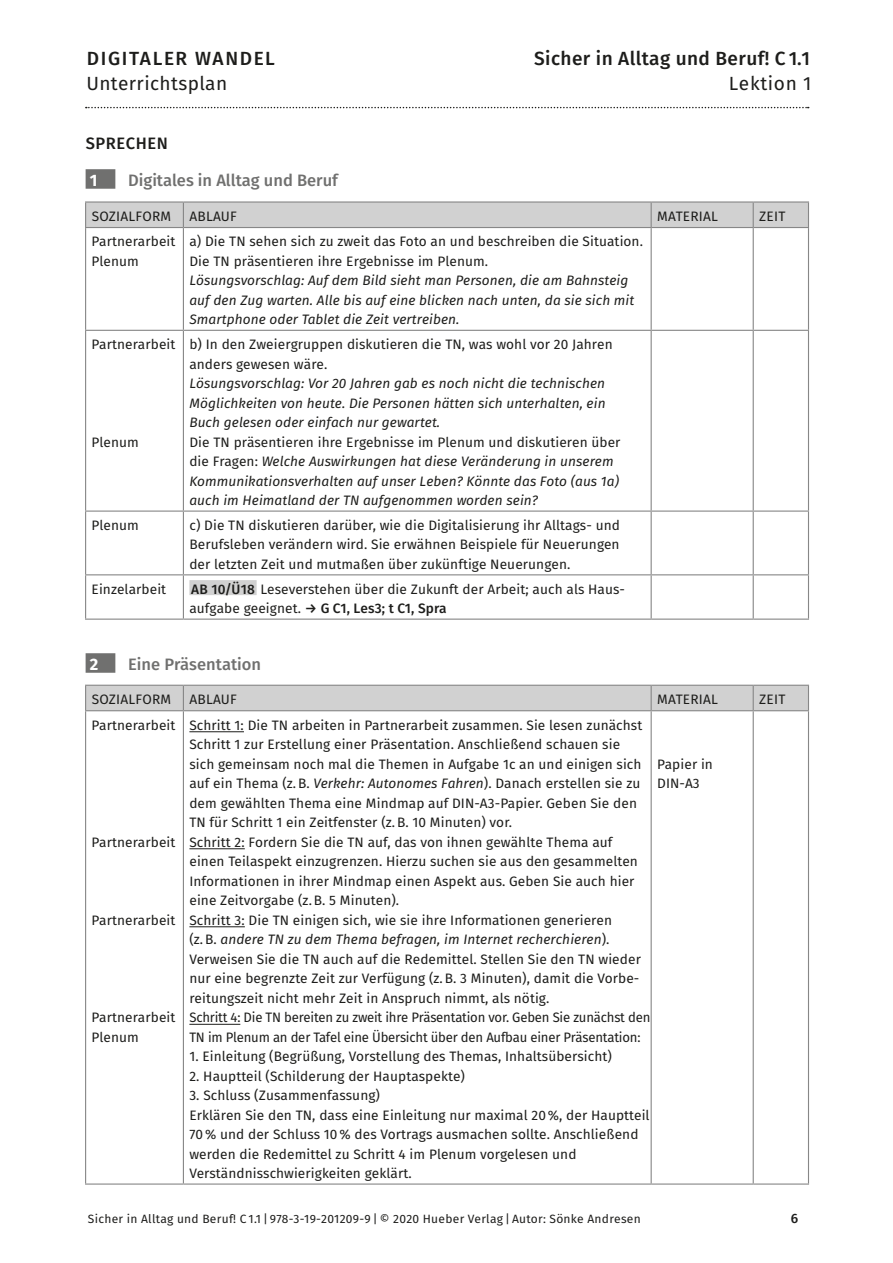
<style>
.page{position:relative;width:893px;height:1263px;background:#fff}
.page>*{position:absolute;margin:0;border:0;box-sizing:border-box;transform-origin:0 0}
.t1{font:500 19.05px "Susp Sans";letter-spacing:.02em;color:#1d1d1b}
.t2{font:19.05px "Susp Sans";letter-spacing:.02em;color:#1d1d1b}
.t3{font:500 19.05px "Susp Sans";letter-spacing:.085em;color:#1d1d1b}
.t4{font:500 16.5px "Susp Sans";color:#70706f}
.t5{font:500 16.5px "Susp Sans";letter-spacing:.035em;color:#1d1d1b}
.t6{font:700 16.5px "Susp Sans";color:#fff}
.t7{font:13.65px/19.5px "Susp Sans";letter-spacing:.005em;color:#1d1d1b}
.t8{font:italic 13.65px/19.5px "Susp Sans";letter-spacing:.005em;color:#1d1d1b}
.t9{font:500 13.5px "Susp Sans";color:#1d1d1b}
.t10{font:12px "Susp Sans";letter-spacing:.025em;color:#1d1d1b}
.s1{font-style:normal}
.s2{font-weight:500}
.s3{font-style:italic}
</style>
<div class="page">
<svg style="left:86px;top:107px;width:723px;height:1px"></svg>
<hr style="left:85px;top:201px;width:98px;height:2px;background:#878787">
<hr style="left:183px;top:201px;width:468px;height:2px;background:#878787">
<hr style="left:651px;top:201px;width:102px;height:2px;background:#878787">
<hr style="left:753px;top:201px;width:56px;height:2px;background:#878787">
<div style="left:85px;top:202px;width:724px;height:25px;background:#d1d1d1"></div>
<hr style="left:85px;top:227px;width:98px;height:1px;background:#878787">
<hr style="left:183px;top:227px;width:468px;height:1px;background:#878787">
<hr style="left:651px;top:227px;width:102px;height:1px;background:#878787">
<hr style="left:753px;top:227px;width:56px;height:1px;background:#878787">
<hr style="left:85px;top:228px;width:1px;height:102px;background:#878787">
<hr style="left:183px;top:228px;width:1px;height:102px;background:#878787">
<hr style="left:651px;top:228px;width:1px;height:102px;background:#878787">
<hr style="left:753px;top:228px;width:1px;height:102px;background:#878787">
<hr style="left:808px;top:228px;width:1px;height:102px;background:#878787">
<hr style="left:85px;top:331px;width:1px;height:179px;background:#878787">
<hr style="left:85px;top:512px;width:1px;height:62px;background:#878787">
<hr style="left:85px;top:575px;width:1px;height:43px;background:#878787">
<hr style="left:85px;top:330px;width:98px;height:1px;background:#878787">
<hr style="left:183px;top:330px;width:468px;height:1px;background:#878787">
<hr style="left:651px;top:330px;width:102px;height:1px;background:#878787">
<hr style="left:753px;top:330px;width:56px;height:1px;background:#878787">
<hr style="left:183px;top:331px;width:1px;height:179px;background:#878787">
<hr style="left:651px;top:331px;width:1px;height:179px;background:#878787">
<hr style="left:753px;top:331px;width:1px;height:179px;background:#878787">
<hr style="left:808px;top:331px;width:1px;height:179px;background:#878787">
<hr style="left:183px;top:512px;width:1px;height:62px;background:#878787">
<hr style="left:651px;top:512px;width:1px;height:62px;background:#878787">
<hr style="left:753px;top:512px;width:1px;height:62px;background:#878787">
<hr style="left:808px;top:512px;width:1px;height:62px;background:#878787">
<hr style="left:183px;top:575px;width:1px;height:43px;background:#878787">
<hr style="left:651px;top:575px;width:1px;height:43px;background:#878787">
<hr style="left:753px;top:575px;width:1px;height:43px;background:#878787">
<hr style="left:808px;top:575px;width:1px;height:43px;background:#878787">
<hr style="left:85px;top:510px;width:98px;height:2px;background:#878787">
<hr style="left:183px;top:510px;width:468px;height:2px;background:#878787">
<hr style="left:651px;top:510px;width:102px;height:2px;background:#878787">
<hr style="left:753px;top:510px;width:56px;height:2px;background:#878787">
<hr style="left:85px;top:574px;width:98px;height:1px;background:#878787">
<hr style="left:183px;top:574px;width:468px;height:1px;background:#878787">
<hr style="left:651px;top:574px;width:102px;height:1px;background:#878787">
<hr style="left:753px;top:574px;width:56px;height:1px;background:#878787">
<hr style="left:85px;top:618px;width:98px;height:2px;background:#878787">
<hr style="left:183px;top:618px;width:468px;height:2px;background:#878787">
<hr style="left:651px;top:618px;width:102px;height:2px;background:#878787">
<hr style="left:753px;top:618px;width:56px;height:2px;background:#878787">
<svg style="left:86px;top:169px;width:30px;height:20px"></svg>
<div style="left:189px;top:580px;width:68px;height:15px;background:#d1d1d1"></div>
<div style="left:85px;top:685px;width:724px;height:25px;background:#d1d1d1"></div>
<hr style="left:85px;top:711px;width:1px;height:472px;background:#878787">
<hr style="left:85px;top:710px;width:98px;height:1px;background:#878787">
<hr style="left:183px;top:710px;width:468px;height:1px;background:#878787">
<hr style="left:651px;top:710px;width:102px;height:1px;background:#878787">
<hr style="left:753px;top:710px;width:56px;height:1px;background:#878787">
<hr style="left:183px;top:711px;width:1px;height:472px;background:#878787">
<hr style="left:651px;top:711px;width:1px;height:472px;background:#878787">
<hr style="left:753px;top:711px;width:1px;height:472px;background:#878787">
<hr style="left:808px;top:711px;width:1px;height:472px;background:#878787">
<hr style="left:85px;top:1183px;width:98px;height:1px;background:#878787">
<hr style="left:183px;top:1183px;width:468px;height:1px;background:#878787">
<hr style="left:651px;top:1183px;width:102px;height:1px;background:#878787">
<hr style="left:753px;top:1183px;width:56px;height:1px;background:#878787">
<svg style="left:86px;top:653px;width:30px;height:20px"></svg>
<hr style="left:189px;top:731px;width:55px;height:1px;background:#1d1d1b">
<hr style="left:189px;top:848px;width:56px;height:1px;background:#1d1d1b">
<hr style="left:189px;top:926px;width:56px;height:1px;background:#1d1d1b">
<hr style="left:189px;top:1024px;width:51px;height:1px;background:#1d1d1b">
<h1 class="t3" style="left:87px;top:43px;width:190px">DIGITALER WANDEL</h1>
<h1 class="t1" style="left:534px;top:43px;width:277px">Sicher in Alltag und Beruf! C 1.1</h1>
<h1 class="t2" style="left:86px;top:68px;width:142px">Unterrichtsplan</h1>
<h1 class="t2" style="left:729px;top:69px;width:84px">Lektion 1</h1>
<p class="t5" style="left:86px;top:130px;width:84px">SPRECHEN</p>
<p class="t6" style="left:90px;top:166px;width:9px">1</p>
<p class="t4" style="left:128px;top:166px;width:211px">Digitales in Alltag und Beruf</p>
<p class="t7" style="left:92px;top:206px;width:81px">SOZIALFORM</p>
<p class="t7" style="left:189px;top:206px;width:49px">ABLAUF</p>
<p class="t7" style="left:657px;top:206px;width:62px">MATERIAL</p>
<p class="t7" style="left:759px;top:206px;width:28px">ZEIT</p>
<p class="t7" style="left:92px;top:231px;width:85px">Partnerarbeit<br>Plenum</p>
<p class="t7" style="left:189px;top:231px;width:455px">a) Die TN sehen sich zu zweit das Foto an und beschreiben die Situation.<br>Die TN präsentieren ihre Ergebnisse im Plenum.</p>
<p class="t8" style="left:189px;top:270px;width:446px">Lösungsvorschlag: Auf dem Bild sieht man Personen, die am Bahnsteig auf den Zug warten. Alle bis auf eine blicken nach unten, da sie sich mit<br>Smartphone oder Tablet die Zeit vertreiben.</p>
<p class="t7" style="left:92px;top:334px;width:85px">Partnerarbeit</p>
<p class="t7" style="left:189px;top:334px;width:425px">b) In den Zweiergruppen diskutieren die TN, was wohl vor 20 Jahren anders gewesen wäre.</p>
<p class="t8" style="left:189px;top:373px;width:418px;text-align:justify">Lösungsvorschlag: Vor 20 Jahren gab es noch nicht die technischen Möglichkeiten von heute. Die Personen hätten sich unterhalten, ein Buch gelesen oder einfach nur gewartet.</p>
<p class="t8" style="left:189px;top:432px;width:433px"><span class="s1">Die TN präsentieren ihre Ergebnisse im Plenum und diskutieren über die Fragen:</span> Welche Auswirkungen hat diese Veränderung in unserem Kommunikationsverhalten auf unser Leben? Könnte das Foto (aus 1a) auch im Heimatland der TN aufgenommen worden sein?</p>
<p class="t7" style="left:92px;top:431px;width:49px">Plenum</p>
<p class="t7" style="left:92px;top:515px;width:49px">Plenum</p>
<p class="t7" style="left:189px;top:515px;width:432px;text-align:justify">c) Die TN diskutieren darüber, wie die Digitalisierung ihr Alltags- und Berufsleben verändern wird. Sie erwähnen Beispiele für Neuerungen der letzten Zeit und mutmaßen über zukünftige Neuerungen.</p>
<p class="t7" style="left:92px;top:578px;width:76px">Einzelarbeit</p>
<p class="t7" style="left:189px;top:578px;width:437px"><span class="s2">AB 10/Ü18</span> Leseverstehen über die Zukunft der Arbeit; auch als Haus&shy;aufgabe geeignet. <span class="s2">→ G C1, Les3; t C1, Spra</span></p>
<p class="t6" style="left:90px;top:650px;width:10px">2</p>
<p class="t4" style="left:128px;top:650px;width:134px">Eine Präsentation</p>
<p class="t7" style="left:92px;top:689px;width:81px">SOZIALFORM</p>
<p class="t7" style="left:189px;top:689px;width:49px">ABLAUF</p>
<p class="t7" style="left:657px;top:689px;width:62px">MATERIAL</p>
<p class="t7" style="left:759px;top:689px;width:28px">ZEIT</p>
<p class="t7" style="left:92px;top:714px;width:85px">Partnerarbeit</p>
<p class="t7" style="left:189px;top:714px;width:462px">Schritt 1: Die TN arbeiten in Partnerarbeit zusammen. Sie lesen zunächst Schritt 1 zur Erstellung einer Präsentation. Anschließend schauen sie<br>sich gemeinsam noch mal die Themen in Aufgabe 1c an und einigen sich auf ein Thema (z.B. <span class="s3">Verkehr: Autonomes Fahren</span>). Danach erstellen sie zu dem gewählten Thema eine Mindmap auf DIN-A3-Papier. Geben Sie den TN für Schritt 1 ein Zeitfenster (z.B. 10 Minuten) vor.<br>Schritt 2: Fordern Sie die TN auf, das von ihnen gewählte Thema auf einen Teilaspekt einzugrenzen. Hierzu suchen sie aus den gesammelten Informationen in ihrer Mindmap einen Aspekt aus. Geben Sie auch hier eine Zeitvorgabe (z.B. 5 Minuten).<br>Schritt 3: Die TN einigen sich, wie sie ihre Informationen generieren<br>(z.B. <span class="s3">andere TN zu dem Thema befragen, im Internet recherchieren</span>).<br>Verweisen Sie die TN auch auf die Redemittel. Stellen Sie den TN wieder nur eine begrenzte Zeit zur Verfügung (z.B. 3 Minuten), damit die Vorbe&shy;reitungszeit nicht mehr Zeit in Anspruch nimmt, als nötig.<br>Schritt 4: Die TN bereiten zu zweit ihre Präsentation vor. Geben Sie zunächst den TN im Plenum an der Tafel eine Übersicht über den Aufbau einer Präsentation:</p>
<p class="t7" style="left:189px;top:1046px;width:424px">1. Einleitung (Begrüßung, Vorstellung des Themas, Inhaltsübersicht)</p>
<p class="t7" style="left:189px;top:1065px;width:277px">2. Hauptteil (Schilderung der Hauptaspekte)</p>
<p class="t7" style="left:189px;top:1085px;width:462px">3. Schluss (Zusammenfassung)<br>Erklären Sie den TN, dass eine Einleitung nur maximal 20%, der Hauptteil 70% und der Schluss 10% des Vortrags ausmachen sollte. Anschließend werden die Redemittel zu Schritt 4 im Plenum vorgelesen und Verständnisschwierigkeiten geklärt.</p>
<p class="t7" style="left:657px;top:753px;width:57px">Papier in<br>DIN-A3</p>
<p class="t7" style="left:92px;top:831px;width:85px">Partnerarbeit</p>
<p class="t7" style="left:92px;top:909px;width:85px">Partnerarbeit</p>
<p class="t7" style="left:92px;top:1007px;width:85px">Partnerarbeit<br>Plenum</p>
<p class="t10" style="left:88px;top:1209px;width:554px">Sicher in Alltag und Beruf! C 1.1 | 978-3-19-201209-9 | © 2020 Hueber Verlag | Autor: Sönke Andresen</p>
<p class="t9" style="left:791px;top:1207px;width:9px">6</p>
</div>
